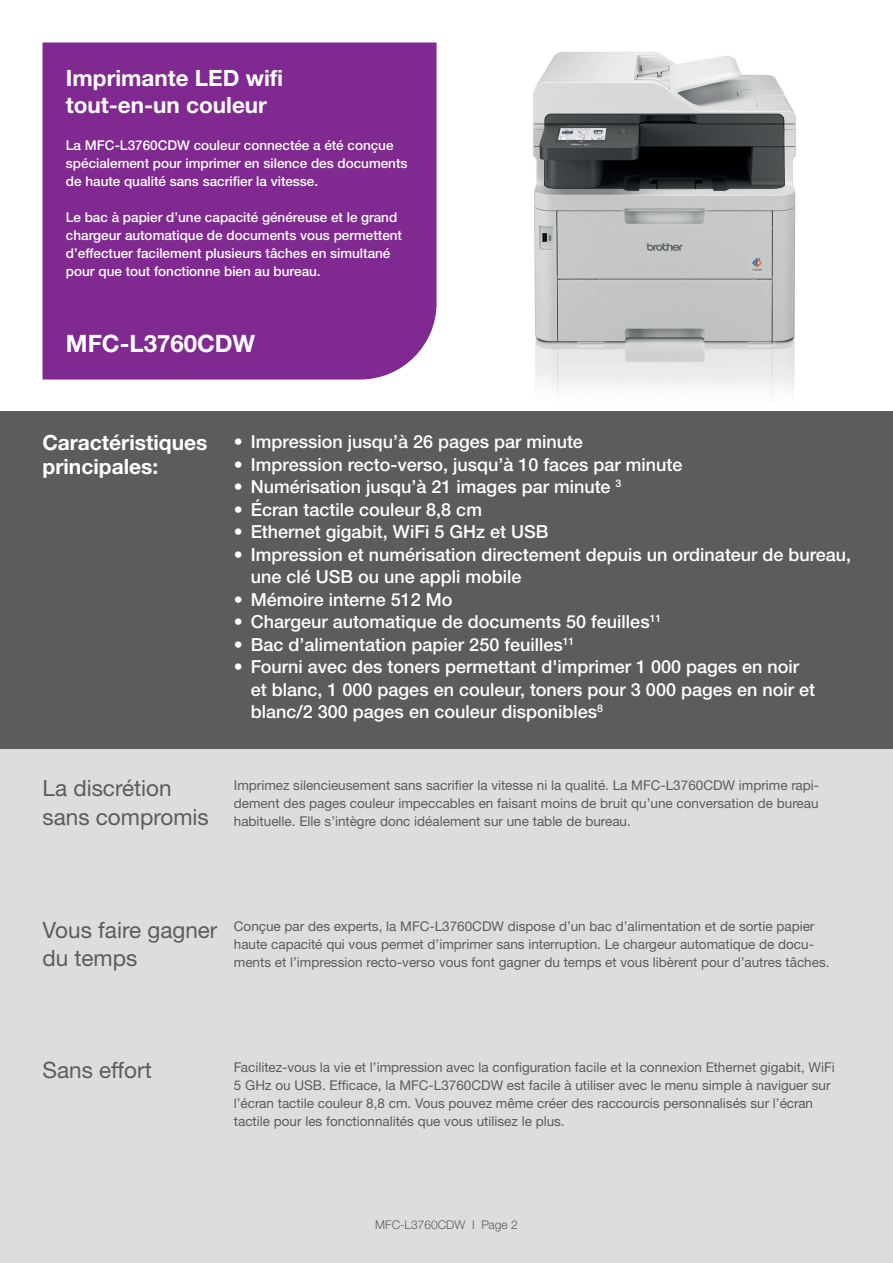
<style>
.page{position:relative;width:893px;height:1263px;background:#fff}
.page>*{position:absolute;margin:0;border:0;box-sizing:border-box;transform-origin:0 0}
.t1{font:700 24px "Helvetica Neue LTW1 G";color:#fff}
.t2{font:22.5px/28.5px "Helvetica Neue LTW1 G";color:#5c5c5f}
.t3{font:700 22.5px/27px "Helvetica Neue LTW1 G";color:#fff}
.t4{font:700 21px/24px "Helvetica Neue LTW1 G";color:#fff}
.t5{font:500 18px/22.5px "Helvetica Neue LTW1 G";color:#fff}
.t6{font:13.5px/18px "Helvetica Neue LTW1 G";color:#5c5c5f}
.t7{font:500 13.5px/18px "Helvetica Neue LTW1 G";color:#fff}
.t8{font:300 12px "Helvetica Neue LTW1 G";color:#5c5c5f}
</style>
<div class="page">
<img style="left:533px;top:51px;width:263px;height:345px">
<div style="left:0;top:642px;width:893px;height:621px;background:#dcdddf"></div>
<div style="left:43px;top:43px;width:394px;height:336px;background:#802990"></div>
<div style="left:0;top:411px;width:893px;height:337px;background:#5c5c5f"></div>
<h2 class="t3" style="left:66px;top:64px;width:219px">Imprimante LED wifi tout-en-un couleur</h2>
<p class="t7" style="left:66px;top:136px;width:343px">La MFC-L3760CDW couleur connectée a été conçue spécialement pour imprimer en silence des documents de haute qualité sans sacrifier la vitesse.</p>
<p class="t7" style="left:66px;top:208px;width:338px">Le bac à papier d’une capacité généreuse et le grand chargeur automatique de documents vous permettent d’effectuer facilement plusieurs tâches en simultané pour que tout fonctionne bien au bureau.</p>
<h1 class="t1" style="left:66px;top:328px;width:191px">MFC-L3760CDW</h1>
<h3 class="t4" style="left:43px;top:431px;width:166px">Caractéristiques principales:</h3>
<h3 class="t5" style="left:234px;top:431px;width:351px">• Impression jusqu’à 26 pages par minute</h3>
<h3 class="t5" style="left:234px;top:453px;width:450px">• Impression recto-verso, jusqu’à 10 faces par minute</h3>
<h3 class="t5" style="left:234px;top:476px;width:389px">• Numérisation jusqu’à 21 images par minute <sup>3</sup></h3>
<h3 class="t5" style="left:234px;top:498px;width:250px">• Écran tactile couleur 8,8 cm</h3>
<h3 class="t5" style="left:234px;top:521px;width:316px">• Ethernet gigabit, WiFi 5 GHz et USB</h3>
<h3 class="t5" style="left:251px;top:543px;width:602px;text-indent:-17px">• Impression et numérisation directement depuis un ordinateur de bureau, une clé USB ou une appli mobile</h3>
<h3 class="t5" style="left:234px;top:588px;width:220px">• Mémoire interne 512 Mo</h3>
<h3 class="t5" style="left:234px;top:611px;width:429px">• Chargeur automatique de documents 50 feuilles<sup>11</sup></h3>
<h3 class="t5" style="left:234px;top:633px;width:342px">• Bac d’alimentation papier 250 feuilles<sup>11</sup></h3>
<h3 class="t5" style="left:251px;top:656px;width:566px;text-indent:-17px">• Fourni avec des toners permettant d'imprimer 1 000 pages en noir et blanc, 1 000 pages en couleur, toners pour 3 000 pages en noir et blanc/2 300 pages en couleur disponibles<sup>8</sup></h3>
<h2 class="t2" style="left:43px;top:774px;width:168px">La discrétion sans compromis</h2>
<p class="t6" style="left:234px;top:776px;width:587px;text-align:justify">Imprimez silencieusement sans sacrifier la vitesse ni la qualité. La MFC-L3760CDW imprime rapi&shy;dement des pages couleur impeccables en faisant moins de bruit qu’une conversation de bureau habituelle. Elle s’intègre donc idéalement sur une table de bureau.</p>
<h2 class="t2" style="left:43px;top:915px;width:176px">Vous faire gagner du temps</h2>
<p class="t6" style="left:234px;top:917px;width:597px">Conçue par des experts, la MFC-L3760CDW dispose d’un bac d’alimentation et de sortie papier haute capacité qui vous permet d’imprimer sans interruption. Le chargeur automatique de docu&shy;ments et l’impression recto-verso vous font gagner du temps et vous libèrent pour d’autres tâches.</p>
<h2 class="t2" style="left:43px;top:1056px;width:111px">Sans effort</h2>
<p class="t6" style="left:234px;top:1058px;width:602px">Facilitez-vous la vie et l’impression avec la configuration facile et la connexion Ethernet gigabit, WiFi 5 GHz ou USB. Efficace, la MFC-L3760CDW est facile à utiliser avec le menu simple à naviguer sur l’écran tactile couleur 8,8 cm. Vous pouvez même créer des raccourcis personnalisés sur l’écran tactile pour les fonctionnalités que vous utilisez le plus.</p>
<p class="t8" style="left:375px;top:1217px;width:144px">MFC-L3760CDW I Page 2</p>
</div>
